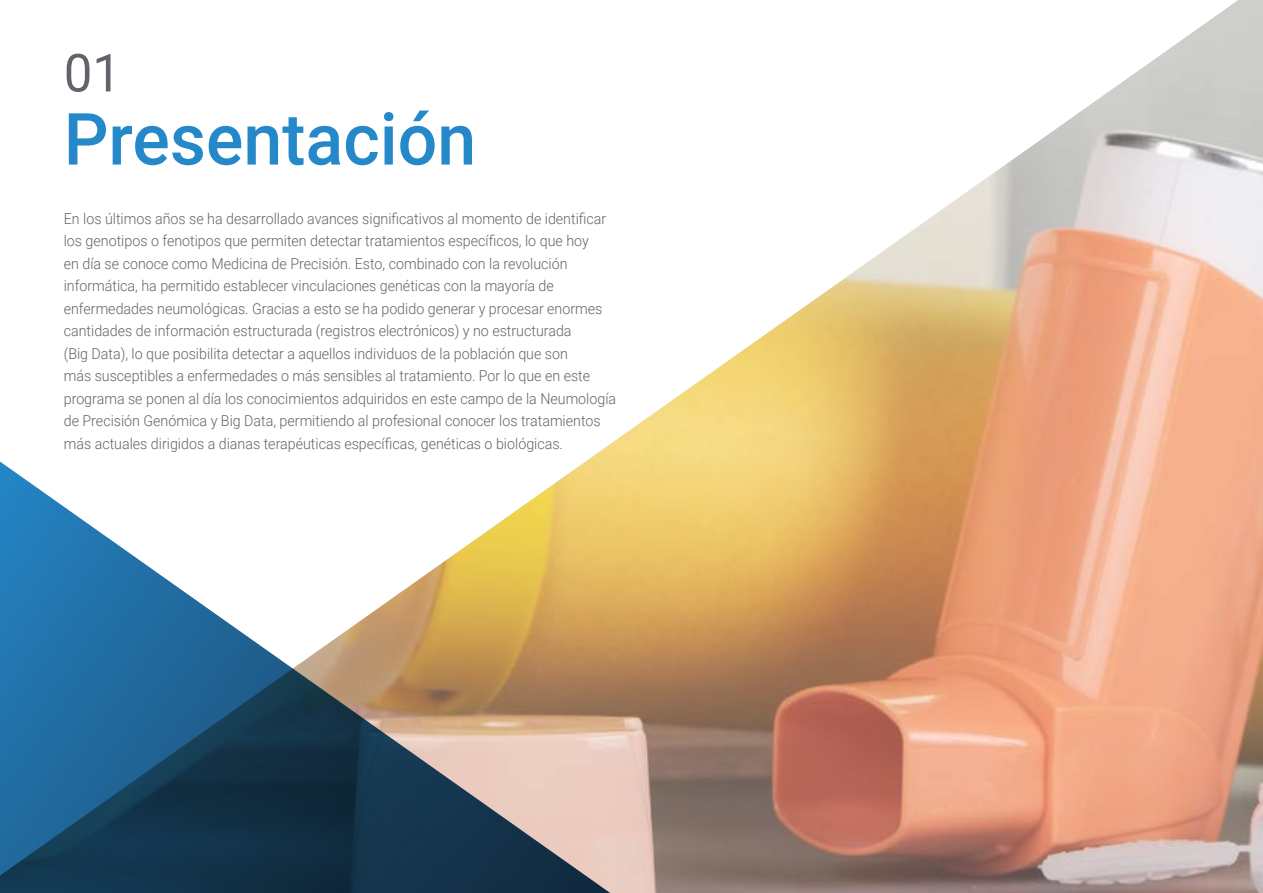
<style>
.page{position:relative;width:1263px;height:893px;background:#fff}
.page>*{position:absolute;margin:0;border:0;box-sizing:border-box;transform-origin:0 0}
.t1{font:500 72px "Roboto";color:#2488c9}
.t2{font:52.5px "Roboto";color:#61646a}
.t3{font:300 15px/22.5px "Roboto";color:#61646a;scale:.95 1}
</style>
<div class="page">
<img style="left:608px;top:0;width:655px;height:893px">
<svg style="left:0;top:446px;width:640px;height:447px"></svg>
<h2 class="t2" style="left:64px;top:36px;width:59px">01</h2>
<h1 class="t1" style="left:64px;top:89px;width:414px">Presentación</h1>
<p class="t3" style="left:64px;top:206px;width:583px">En los últimos años se ha desarrollado avances significativos al momento de identificar los genotipos o fenotipos que permiten detectar tratamientos específicos, lo que hoy<br>en día se conoce como Medicina de Precisión. Esto, combinado con la revolución informática, ha permitido establecer vinculaciones genéticas con la mayoría de enfermedades neumológicas. Gracias a esto se ha podido generar y procesar enormes cantidades de información estructurada (registros electrónicos) y no estructurada<br>(Big Data), lo que posibilita detectar a aquellos individuos de la población que son<br>más susceptibles a enfermedades o más sensibles al tratamiento. Por lo que en este programa se ponen al día los conocimientos adquiridos en este campo de la Neumología de Precisión Genómica y Big Data, permitiendo al profesional conocer los tratamientos más actuales dirigidos a dianas terapéuticas específicas, genéticas o biológicas.</p>
</div>
